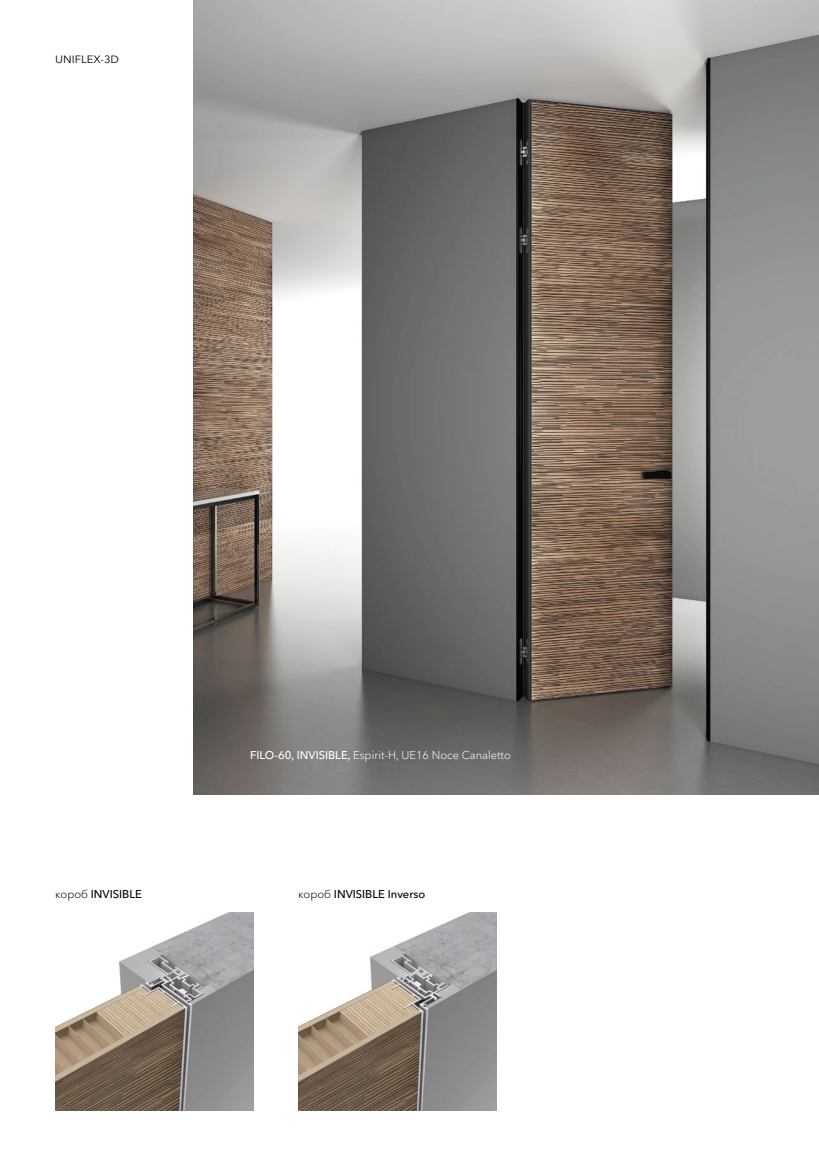
<style>
.page{position:relative;width:819px;height:1166px;background:#fff}
.page>*{position:absolute;margin:0;border:0;box-sizing:border-box;transform-origin:0 0}
.t1{font:300 11.2px "Avenir Next Cyr";color:#fff}
.t2{font:500 11.2px "Avenir Next Cyr";color:#000}
.t3{font:10.5px "Avenir Next Cyr";color:#030303;scale:1.07 1}
.s1{font-weight:500}
.s2{font-weight:300}
</style>
<div class="page">
<img style="left:193px;top:0;width:626px;height:795px">
<img style="left:298px;top:912px;width:198px;height:199px">
<img style="left:55px;top:912px;width:199px;height:199px">
<p class="t3" style="left:55px;top:53px;width:61px">UNIFLEX-3D</p>
<p class="t1" style="left:250px;top:748px;width:262px"><span class="s1">FILO-60, INVISIBLE,</span> Espirit-H, UE16 Noce Canaletto</p>
<p class="t2" style="left:55px;top:887px;width:88px"><span class="s2">короб</span> INVISIBLE</p>
<p class="t2" style="left:298px;top:887px;width:128px"><span class="s2">короб</span> INVISIBLE Inverso</p>
</div>
